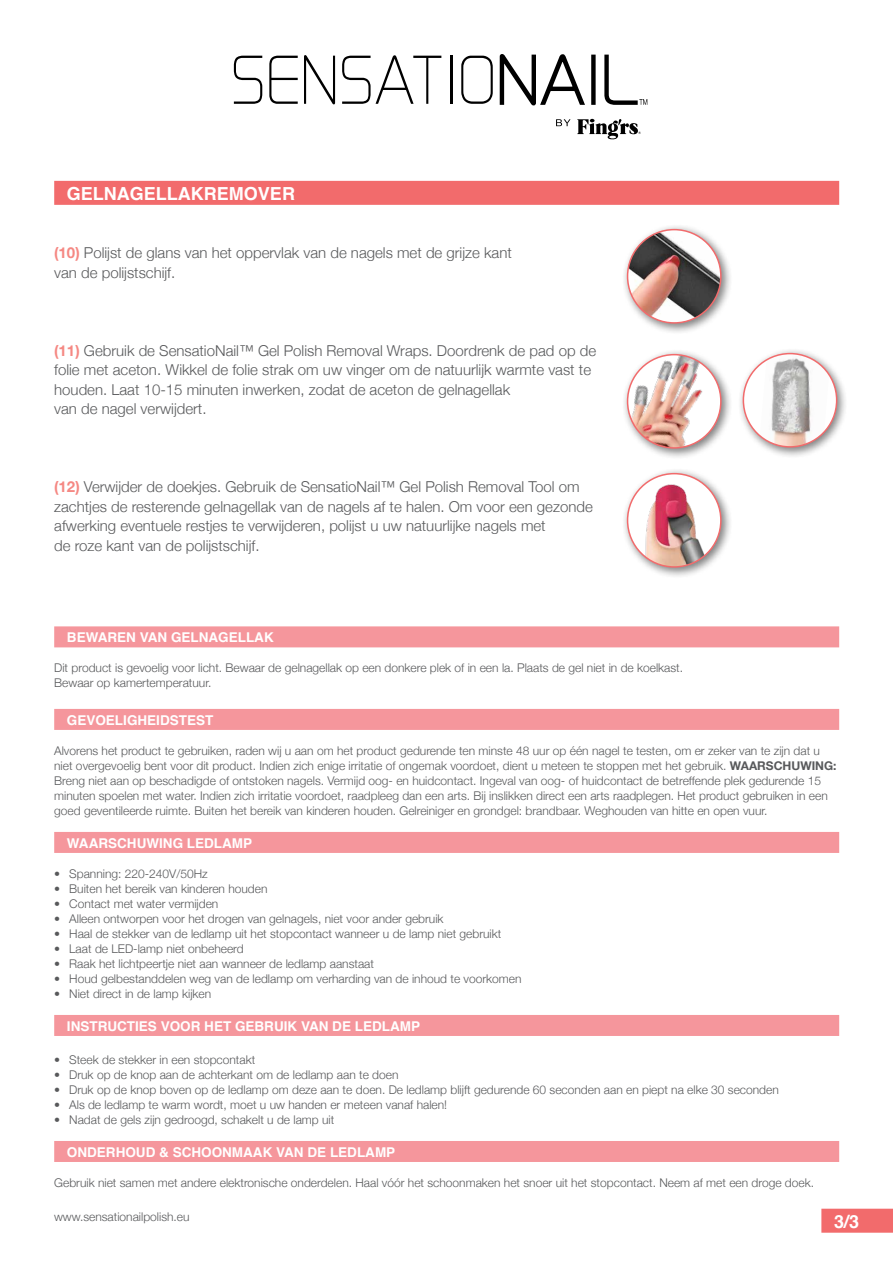
<style>
.page{position:relative;width:893px;height:1263px;background:#fff}
.page>*{position:absolute;margin:0;border:0;box-sizing:border-box;transform-origin:0 0}
.t1{font:700 18px "Helvetica";color:#fff}
.t2{font:300 15px/19.5px "Helvetica Neue";color:#58595b}
.t3{font:700 13.5px "Helvetica";color:#fff}
.t4{font:300 12px/15px "Helvetica Neue";color:#58595b}
.s1{font-weight:700;color:#f58883}
.s2{font-weight:700}
</style>
<div class="page">
<div style="left:54px;top:181px;width:785px;height:24px;background:#f26b6c"></div>
<div style="left:54px;top:626px;width:785px;height:21px;background:#f5969c"></div>
<div style="left:54px;top:709px;width:785px;height:21px;background:#f5969c"></div>
<div style="left:54px;top:832px;width:785px;height:21px;background:#f5969c"></div>
<div style="left:54px;top:1015px;width:785px;height:21px;background:#f5969c"></div>
<div style="left:54px;top:1141px;width:785px;height:21px;background:#f5969c"></div>
<svg style="left:234px;top:56px;width:28px;height:48px"></svg>
<svg style="left:269px;top:56px;width:29px;height:48px"></svg>
<svg style="left:304px;top:55px;width:31px;height:49px"></svg>
<svg style="left:342px;top:55px;width:99px;height:49px"></svg>
<hr style="left:450px;top:56px;width:2px;height:48px;background:#000">
<svg style="left:461px;top:56px;width:32px;height:48px"></svg>
<svg style="left:499px;top:54px;width:86px;height:52px"></svg>
<div style="left:591px;top:55px;width:5px;height:50px;border:2px solid #000"></div>
<svg style="left:604px;top:54px;width:43px;height:51px"></svg>
<svg style="left:556px;top:119px;width:14px;height:7px"></svg>
<svg style="left:577px;top:118px;width:64px;height:22px"></svg>
<div style="left:622px;top:224px;width:111px;height:111px;background:#000;opacity:.5"></div>
<img style="left:628px;top:230px;width:93px;height:93px;border-radius:47px">
<div style="left:627px;top:229px;width:95px;height:95px;border:2px solid #f26b6c;border-radius:50%"></div>
<div style="left:622px;top:349px;width:111px;height:111px;background:#000;opacity:.5"></div>
<img style="left:628px;top:355px;width:93px;height:93px;border-radius:47px">
<div style="left:627px;top:354px;width:95px;height:95px;border:2px solid #f26b6c;border-radius:50%"></div>
<div style="left:737px;top:348px;width:112px;height:111px;background:#000;opacity:.5"></div>
<div style="left:743px;top:354px;width:94px;height:93px;background:#fff;border-radius:50%"></div>
<img style="left:760px;top:354px;width:69px;height:93px">
<div style="left:743px;top:353px;width:94px;height:95px;border:2px solid #f26b6c;border-radius:50%"></div>
<div style="left:622px;top:468px;width:111px;height:111px;background:#000;opacity:.5"></div>
<div style="left:628px;top:474px;width:93px;height:93px;background:#fff;border-radius:50%"></div>
<img style="left:636px;top:477px;width:85px;height:90px">
<div style="left:627px;top:473px;width:95px;height:95px;border:2px solid #f26b6c;border-radius:50%"></div>
<div style="left:821px;top:1209px;width:72px;height:24px;background:#f26b6c"></div>
<h1 class="t1" style="left:67px;top:177px;width:230px">GELNAGELLAKREMOVER</h1>
<p class="t2" style="left:54px;top:243px;width:459px"><span class="s1">(10)</span> Polijst de glans van het oppervlak van de nagels met de grijze kant van de polijstschijf.</p>
<p class="t2" style="left:54px;top:340px;width:543px"><span class="s1">(11)</span> Gebruik de SensatioNail™ Gel Polish Removal Wraps. Doordrenk de pad op de folie met aceton. Wikkel de folie strak om uw vinger om de natuurlijk warmte vast te houden. Laat 10-15 minuten inwerken, zodat de aceton de gelnagellak<br>van de nagel verwijdert.</p>
<p class="t2" style="left:54px;top:477px;width:540px"><span class="s1">(12)</span> Verwijder de doekjes. Gebruik de SensatioNail™ Gel Polish Removal Tool om zachtjes de resterende gelnagellak van de nagels af te halen. Om voor een gezonde afwerking eventuele restjes te verwijderen, polijst u uw natuurlijke nagels met<br>de roze kant van de polijstschijf.</p>
<p class="t3" style="left:67px;top:625px;width:208px">BEWAREN VAN GELNAGELLAK</p>
<p class="t4" style="left:54px;top:660px;width:630px">Dit product is gevoelig voor licht. Bewaar de gelnagellak op een donkere plek of in een la. Plaats de gel niet in de koelkast.<br>Bewaar op kamertemperatuur.</p>
<p class="t3" style="left:67px;top:708px;width:148px">GEVOELIGHEIDSTEST</p>
<p class="t4" style="left:54px;top:743px;width:784px">Alvorens het product te gebruiken, raden wij u aan om het product gedurende ten minste 48 uur op één nagel te testen, om er zeker van te zijn dat u niet overgevoelig bent voor dit product. Indien zich enige irritatie of ongemak voordoet, dient u meteen te stoppen met het gebruik. <span class="s2">WAARSCHUWING:<br></span>Breng niet aan op beschadigde of ontstoken nagels. Vermijd oog- en huidcontact. Ingeval van oog- of huidcontact de betreffende plek gedurende 15 minuten spoelen met water. Indien zich irritatie voordoet, raadpleeg dan een arts. Bij inslikken direct een arts raadplegen. Het product gebruiken in een goed geventileerde ruimte. Buiten het bereik van kinderen houden. Gelreiniger en grondgel: brandbaar. Weghouden van hitte en open vuur.</p>
<p class="t3" style="left:67px;top:831px;width:187px">WAARSCHUWING LEDLAMP</p>
<p class="t4" style="left:54px;top:866px;width:155px">• Spanning: 220-240V/50Hz</p>
<p class="t4" style="left:54px;top:881px;width:215px">• Buiten het bereik van kinderen houden</p>
<p class="t4" style="left:54px;top:896px;width:166px">• Contact met water vermijden</p>
<p class="t4" style="left:54px;top:911px;width:391px">• Alleen ontworpen voor het drogen van gelnagels, niet voor ander gebruik</p>
<p class="t4" style="left:54px;top:926px;width:449px">• Haal de stekker van de ledlamp uit het stopcontact wanneer u de lamp niet gebruikt</p>
<p class="t4" style="left:54px;top:941px;width:191px">• Laat de LED-lamp niet onbeheerd</p>
<p class="t4" style="left:54px;top:956px;width:321px">• Raak het lichtpeertje niet aan wanneer de ledlamp aanstaat</p>
<p class="t4" style="left:54px;top:971px;width:469px">• Houd gelbestanddelen weg van de ledlamp om verharding van de inhoud te voorkomen</p>
<p class="t4" style="left:54px;top:986px;width:159px">• Niet direct in de lamp kijken</p>
<p class="t3" style="left:67px;top:1014px;width:355px">INSTRUCTIES VOOR HET GEBRUIK VAN DE LEDLAMP</p>
<p class="t4" style="left:54px;top:1052px;width:203px">• Steek de stekker in een stopcontakt</p>
<p class="t4" style="left:54px;top:1067px;width:346px">• Druk op de knop aan de achterkant om de ledlamp aan te doen</p>
<p class="t4" style="left:54px;top:1082px;width:726px">• Druk op de knop boven op de ledlamp om deze aan te doen. De ledlamp blijft gedurende 60 seconden aan en piept na elke 30 seconden</p>
<p class="t4" style="left:54px;top:1097px;width:394px">• Als de ledlamp te warm wordt, moet u uw handen er meteen vanaf halen!</p>
<p class="t4" style="left:54px;top:1112px;width:282px">• Nadat de gels zijn gedroogd, schakelt u de lamp uit</p>
<p class="t3" style="left:67px;top:1140px;width:330px">ONDERHOUD &amp; SCHOONMAAK VAN DE LEDLAMP</p>
<p class="t4" style="left:54px;top:1175px;width:761px">Gebruik niet samen met andere elektronische onderdelen. Haal vóór het schoonmaken het snoer uit het stopcontact. Neem af met een droge doek.</p>
<h1 class="t1" style="left:834px;top:1205px;width:27px">3/3</h1>
<p class="t4" style="left:54px;top:1208px;width:137px">www.sensationailpolish.eu</p>
</div>
